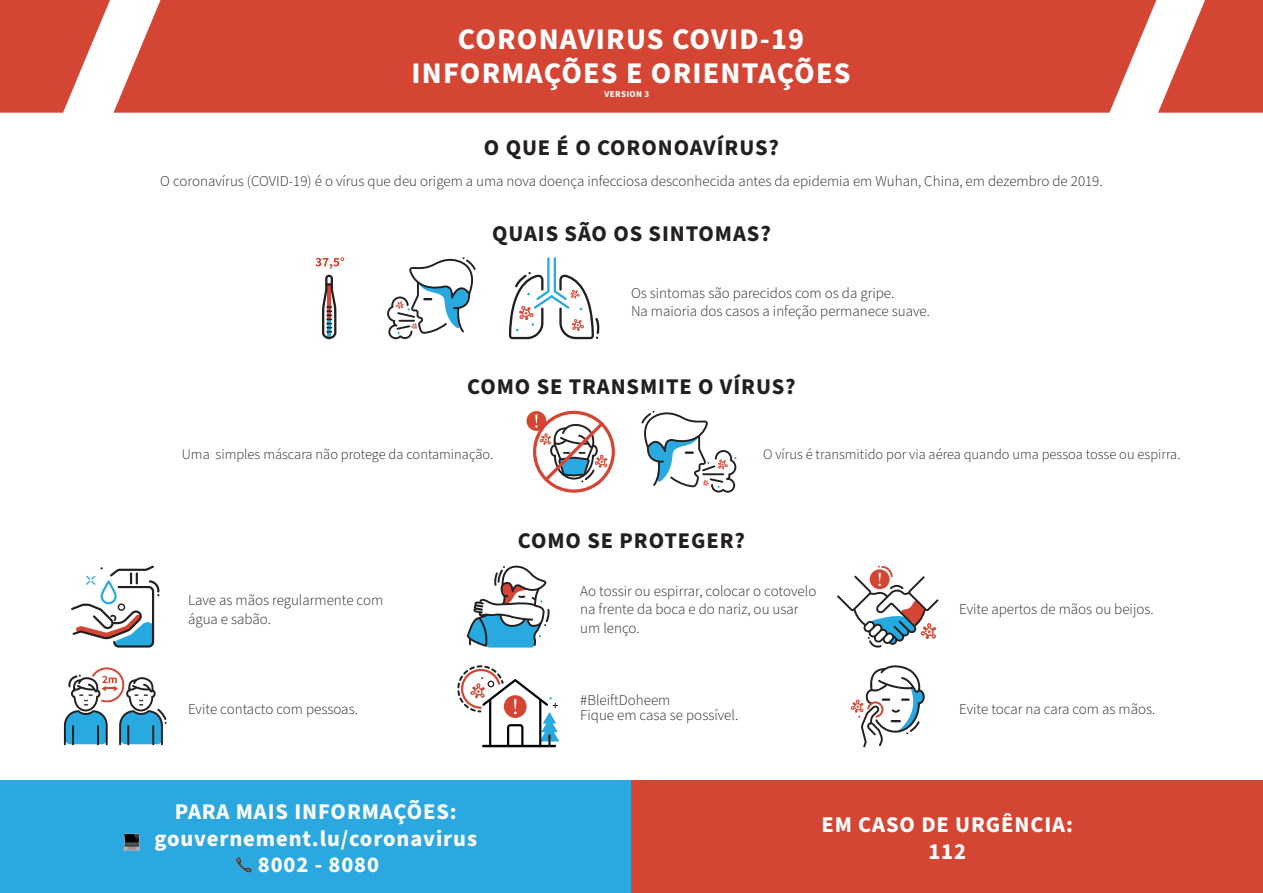
<style>
.page{position:relative;width:1263px;height:893px;background:#fff}
.page>*{position:absolute;margin:0;border:0;box-sizing:border-box;transform-origin:0 0}
.t1{font:700 30px "Source Sans Pro";letter-spacing:.04em;color:#fff}
.t2{font:700 22.5px "Source Sans Pro";letter-spacing:.04em;color:#fff}
.t3{font:700 22.5px "Source Sans Pro";letter-spacing:.04em;color:#231f20}
.t4{font:300 15px/18.8px "Source Sans Pro";color:#231f20}
.t5{font:300 14.48px "Source Sans Pro";color:#231f20}
.t6{font:700 9px "Source Sans Pro";letter-spacing:.04em;color:#fff}
</style>
<div class="page">
<svg style="left:0;top:0;width:110px;height:113px"></svg>
<svg style="left:1158px;top:0;width:105px;height:113px"></svg>
<div style="left:113px;top:0;width:1043px;height:113px;background:#d54534"></div>
<div style="left:0;top:780px;width:631px;height:113px;background:#2ba8e0"></div>
<div style="left:631px;top:780px;width:632px;height:113px;background:#d54534"></div>
<svg style="left:322px;top:275px;width:14px;height:64px"></svg>
<svg style="left:315px;top:257px;width:29px;height:12px"></svg>
<svg style="left:387px;top:257px;width:89px;height:82px"></svg>
<svg style="left:509px;top:257px;width:90px;height:82px"></svg>
<svg style="left:641px;top:411px;width:95px;height:82px"></svg>
<svg style="left:526px;top:411px;width:89px;height:82px"></svg>
<img style="left:123px;top:833px;width:18px;height:18px">
<img style="left:236px;top:857px;width:16px;height:16px">
<svg style="left:71px;top:566px;width:88px;height:82px"></svg>
<svg style="left:467px;top:566px;width:83px;height:82px"></svg>
<svg style="left:837px;top:566px;width:101px;height:82px"></svg>
<svg style="left:64px;top:667px;width:103px;height:78px"></svg>
<svg style="left:851px;top:665px;width:74px;height:82px"></svg>
<svg style="left:457px;top:665px;width:102px;height:82px"></svg>
<p class="t1" style="left:458px;top:19px;width:348px">CORONAVIRUS COVID-19</p>
<p class="t1" style="left:411px;top:53px;width:440px">INFORMAÇÕES E ORIENTAÇÕES</p>
<p class="t6" style="left:604px;top:87px;width:46px">VERSION 3</p>
<p class="t3" style="left:484px;top:132px;width:297px">O QUE É O CORONOAVÍRUS?</p>
<p class="t4" style="left:160px;top:172px;width:944px">O coronavírus (COVID-19) é o vírus que deu origem a uma nova doença infecciosa desconhecida antes da epidemia em Wuhan, China, em dezembro de 2019.</p>
<p class="t3" style="left:492px;top:218px;width:280px">QUAIS SÃO OS SINTOMAS?</p>
<p class="t4" style="left:631px;top:284px;width:300px">Os sintomas são parecidos com os da gripe.<br>Na maioria dos casos a infeção permanece suave.</p>
<p class="t3" style="left:467px;top:371px;width:330px">COMO SE TRANSMITE O VÍRUS?</p>
<p class="t5" style="left:182px;top:445px;width:313px">Uma simples máscara não protege da contaminação.</p>
<p class="t5" style="left:763px;top:445px;width:419px">O vírus é transmitido por via aérea quando uma pessoa tosse ou espirra.</p>
<p class="t4" style="left:188px;top:591px;width:197px">Lave as mãos regularmente com</p>
<p class="t4" style="left:188px;top:610px;width:84px">água e sabão.</p>
<p class="t4" style="left:188px;top:700px;width:171px">Evite contacto com pessoas.</p>
<p class="t2" style="left:175px;top:796px;width:283px">PARA MAIS INFORMAÇÕES:</p>
<p class="t2" style="left:154px;top:823px;width:324px">gouvernement.lu/coronavirus</p>
<p class="t2" style="left:258px;top:849px;width:123px">8002 - 8080</p>
<p class="t3" style="left:518px;top:525px;width:229px">COMO SE PROTEGER?</p>
<p class="t4" style="left:580px;top:582px;width:237px">Ao tossir ou espirrar, colocar o cotovelo na frente da boca e do nariz, ou usar um lenço.</p>
<p class="t4" style="left:580px;top:691px;width:92px">#BleiftDoheem</p>
<p class="t4" style="left:580px;top:706px;width:159px">Fique em casa se possível.</p>
<p class="t4" style="left:959px;top:600px;width:196px">Evite apertos de mãos ou beijos.</p>
<p class="t4" style="left:959px;top:700px;width:198px">Evite tocar na cara com as mãos.</p>
<p class="t2" style="left:821px;top:810px;width:253px">EM CASO DE URGÊNCIA:</p>
<p class="t2" style="left:928px;top:836px;width:39px">112</p>
</div>
